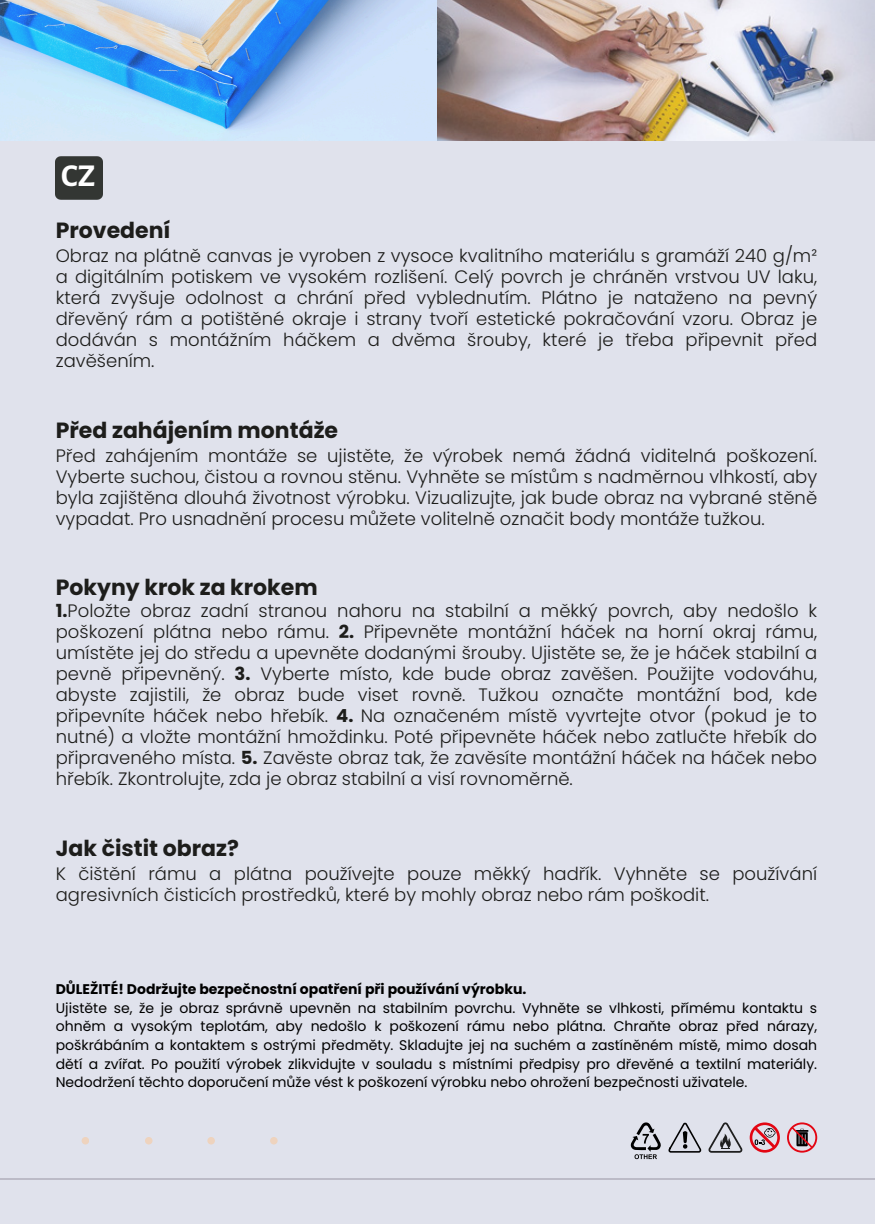
<style>
.page{position:relative;width:875px;height:1224px;background:#fff}
.page>*{position:absolute;margin:0;border:0;box-sizing:border-box;transform-origin:0 0}
.t1{font:700 32px "Alegreya Sans";color:#fff}
.t2{font:700 22px "Poppins";color:#1d1d1b}
.t3{font:300 18px/21px "Poppins";color:#1d1d1b;text-align:justify}
.t4{font:14px/18.6px "Poppins";color:#000;text-align:justify}
.t5{font:700 14px "Poppins";color:#000}
.s1{font-weight:700}
</style>
<div class="page">
<div style="left:0;top:0;width:874px;height:1224px;background:#dcdee9"></div>
<hr style="left:0;top:1178px;width:874px;height:2px;background:#b1b0be">
<img style="left:0;top:0;width:873px;height:141px">
<div style="left:82px;top:1137px;width:7px;height:8px;background:#eed3be;border-radius:50%"></div>
<div style="left:145px;top:1137px;width:7px;height:8px;background:#eed3be;border-radius:50%"></div>
<div style="left:207px;top:1137px;width:8px;height:8px;background:#eed3be;border-radius:50%"></div>
<div style="left:270px;top:1137px;width:7px;height:8px;background:#eed3be;border-radius:50%"></div>
<div style="left:56px;top:156px;width:46px;height:44px;background:#333633"></div>
<svg style="left:630px;top:1122px;width:31px;height:37px"></svg>
<svg style="left:749px;top:1122px;width:30px;height:31px"></svg>
<svg style="left:708px;top:1122px;width:34px;height:31px"></svg>
<svg style="left:787px;top:1122px;width:29px;height:31px"></svg>
<svg style="left:668px;top:1123px;width:33px;height:30px"></svg>
<p class="t1" style="left:61px;top:160px;width:36px">CZ</p>
<p class="t2" style="left:56px;top:215px;width:116px">Provedení</p>
<p class="t3" style="left:56px;top:245px;width:762px">Obraz na plátně canvas je vyroben z vysoce kvalitního materiálu s gramáží 240 g/m² a digitálním potiskem ve vysokém rozlišení. Celý povrch je chráněn vrstvou UV laku, která zvyšuje odolnost a chrání před vyblednutím. Plátno je nataženo na pevný dřevěný rám a potištěné okraje i strany tvoří estetické pokračování vzoru. Obraz je dodáván s montážním háčkem a dvěma šrouby, které je třeba připevnit před zavěšením.</p>
<p class="t2" style="left:56px;top:414px;width:284px">Před zahájením montáže</p>
<p class="t3" style="left:56px;top:445px;width:762px">Před zahájením montáže se ujistěte, že výrobek nemá žádná viditelná poškození.<br>Vyberte suchou, čistou a rovnou stěnu. Vyhněte se místům s nadměrnou vlhkostí, aby byla zajištěna dlouhá životnost výrobku. Vizualizujte, jak bude obraz na vybrané stěně vypadat. Pro usnadnění procesu můžete volitelně označit body montáže tužkou.</p>
<h2 class="t2" style="left:56px;top:571px;width:263px">Pokyny krok za krokem</h2>
<h2 class="t3" style="left:56px;top:600px;width:762px"><span class="s1">1.</span>Položte obraz zadní stranou nahoru na stabilní a měkký povrch, aby nedošlo k poškození plátna nebo rámu. <span class="s1">2.</span> Připevněte montážní háček na horní okraj rámu, umístěte jej do středu a upevněte dodanými šrouby. Ujistěte se, že je háček stabilní a pevně připevněný. <span class="s1">3.</span> Vyberte místo, kde bude obraz zavěšen. Použijte vodováhu, abyste zajistili, že obraz bude viset rovně. Tužkou označte montážní bod, kde připevníte háček nebo hřebík. <span class="s1">4.</span> Na označeném místě vyvrtejte otvor (pokud je to nutné) a vložte montážní hmoždinku. Poté připevněte háček nebo zatlučte hřebík do připraveného místa. <span class="s1">5.</span> Zavěste obraz tak, že zavěsíte montážní háček na háček nebo hřebík. Zkontrolujte, zda je obraz stabilní a visí rovnoměrně.</h2>
<h2 class="t2" style="left:56px;top:833px;width:184px">Jak čistit obraz?</h2>
<h2 class="t3" style="left:56px;top:863px;width:762px">K čištění rámu a plátna používejte pouze měkký hadřík. Vyhněte se používání agresivních čisticích prostředků, které by mohly obraz nebo rám poškodit.</h2>
<h1 class="t5" style="left:56px;top:979px;width:472px">DŮLEŽITÉ! Dodržujte bezpečnostní opatření při používání výrobku.</h1>
<h2 class="t4" style="left:56px;top:998px;width:762px">Ujistěte se, že je obraz správně upevněn na stabilním povrchu. Vyhněte se vlhkosti, přímému kontaktu s ohněm a vysokým teplotám, aby nedošlo k poškození rámu nebo plátna. Chraňte obraz před nárazy, poškrábáním a kontaktem s ostrými předměty. Skladujte jej na suchém a zastíněném místě, mimo dosah dětí a zvířat. Po použití výrobek zlikvidujte v souladu s místními předpisy pro dřevěné a textilní materiály.<br>Nedodržení těchto doporučení může vést k poškození výrobku nebo ohrožení bezpečnosti uživatele.</h2>
</div>
